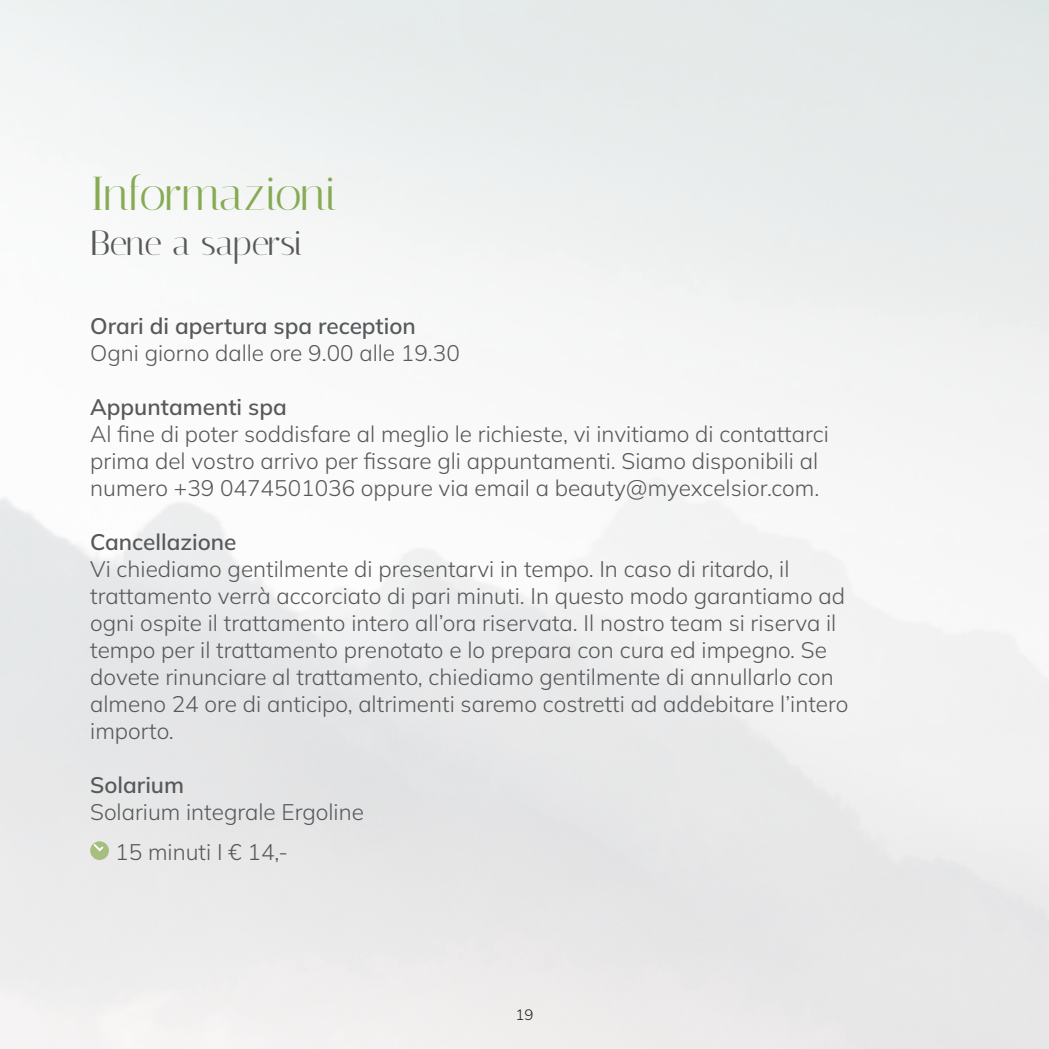
<style>
.page{position:relative;width:1049px;height:1049px;background:#fff}
.page>*{position:absolute;margin:0;border:0;box-sizing:border-box;transform-origin:0 0}
.H1_Palatino{font:47.5px "Italiana";letter-spacing:-.02em;color:#87ab53}
.H1_Palatino-2{font:35px "Italiana";letter-spacing:-.01em;color:#57585a}
.Copytext{font:300 22.5px/27px "Mulish";color:#57585a}
.behandlungsname{font:600 22.5px "Mulish";color:#57585a}
.H1_april2017{font:300 22.5px "Mulish";color:#57585a}
.H1_april2017-2{font:600 22.5px "Mulish";color:#57585a}
.t1{font:300 15px "Mulish";color:#231f20}
</style>
<div class="page">
<div style="left:90px;top:841px;width:19px;height:19px;background:#a6bf80;border-radius:50%"></div>
<svg style="left:92px;top:842px;width:13px;height:10px"></svg>
<p class="H1_Palatino" style="left:90px;top:166px;width:249px">Informazioni</p>
<p class="H1_Palatino-2" style="left:90px;top:222px;width:214px">Bene a sapersi</p>
<p class="H1_april2017-2" style="left:90px;top:311px;width:327px">Orari di apertura spa reception</p>
<p class="H1_april2017" style="left:90px;top:338px;width:371px">Ogni giorno dalle ore 9.00 alle 19.30</p>
<p class="behandlungsname" style="left:90px;top:392px;width:198px">Appuntamenti spa</p>
<p class="Copytext" style="left:90px;top:420px;width:740px">Al fine di poter soddisfare al meglio le richieste, vi invitiamo di contattarci</p>
<p class="Copytext" style="left:90px;top:447px;width:729px">prima del vostro arrivo per fissare gli appuntamenti. Siamo disponibili al</p>
<p class="Copytext" style="left:90px;top:474px;width:731px">numero +39 0474501036 oppure via email a beauty@myexcelsior.com.</p>
<p class="behandlungsname" style="left:90px;top:527px;width:148px">Cancellazione</p>
<p class="Copytext" style="left:90px;top:555px;width:701px">Vi chiediamo gentilmente di presentarvi in tempo. In caso di ritardo, il</p>
<p class="Copytext" style="left:90px;top:582px;width:756px">trattamento verrà accorciato di pari minuti. In questo modo garantiamo ad ogni ospite il trattamento intero all’ora riservata. Il nostro team si riserva il tempo per il trattamento prenotato e lo prepara con cura ed impegno. Se</p>
<p class="Copytext" style="left:90px;top:663px;width:760px">dovete rinunciare al trattamento, chiediamo gentilmente di annullarlo con almeno 24 ore di anticipo, altrimenti saremo costretti ad addebitare l’intero importo.</p>
<p class="behandlungsname" style="left:90px;top:770px;width:95px">Solarium</p>
<p class="Copytext" style="left:90px;top:798px;width:275px">Solarium integrale Ergoline</p>
<p class="Copytext" style="left:115px;top:838px;width:174px">15 minuti I € 14,-</p>
<p class="t1" style="left:515px;top:1004px;width:19px">19</p>
</div>
